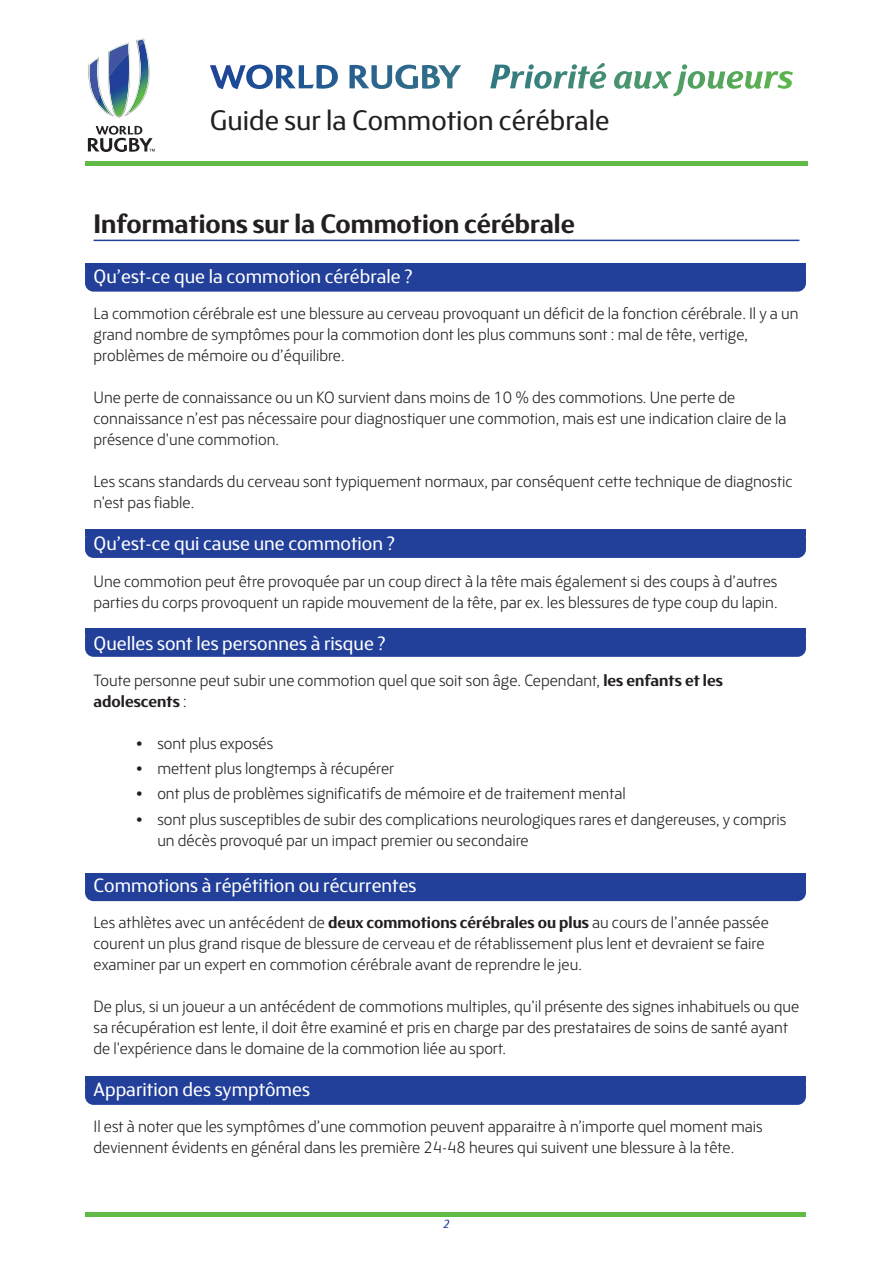
<style>
.page{position:relative;width:893px;height:1263px;background:#fff}
.page>*{position:absolute;margin:0;border:0;box-sizing:border-box;transform-origin:0 0}
.t1{font:28.5px "FS Blake";color:#231f20}
.t2{font:700 27px "FS Blake";color:#231f20}
.t3{font:19.5px "FS Blake";color:#fff}
.t4{font:300 16.5px/21px "FS Blake";color:#231f20}
.t5{font:italic 12px "FS Blake";color:#223f99}
.s1{font-weight:700}
</style>
<div class="page">
<div style="left:85px;top:263px;width:721px;height:29px;background:#223f99;border-radius:9px"></div>
<div style="left:85px;top:263px;width:721px;height:7px;background:#223f99"></div>
<div style="left:85px;top:530px;width:721px;height:28px;background:#223f99;border-radius:9px"></div>
<div style="left:85px;top:530px;width:721px;height:6px;background:#223f99"></div>
<div style="left:85px;top:629px;width:721px;height:28px;background:#223f99;border-radius:9px"></div>
<div style="left:85px;top:629px;width:721px;height:6px;background:#223f99"></div>
<div style="left:85px;top:873px;width:721px;height:28px;background:#223f99;border-radius:9px"></div>
<div style="left:85px;top:873px;width:721px;height:6px;background:#223f99"></div>
<div style="left:85px;top:1077px;width:721px;height:28px;background:#223f99;border-radius:9px"></div>
<div style="left:85px;top:1077px;width:721px;height:6px;background:#223f99"></div>
<hr style="left:94px;top:240px;width:705px;height:1px;background:#223f99">
<hr style="left:85px;top:1212px;width:721px;height:4px;background:#60bb46">
<hr style="left:85px;top:162px;width:723px;height:4px;background:#60bb46">
<svg style="left:88px;top:38px;width:62px;height:80px"></svg>
<svg style="left:88px;top:126px;width:67px;height:26px"></svg>
<svg style="left:210px;top:64px;width:339px;height:25px"></svg>
<h1 class="t1" style="left:210px;top:110px;width:401px">Guide sur la Commotion cérébrale</h1>
<h2 class="t2" style="left:94px;top:214px;width:483px">Informations sur la Commotion cérébrale</h2>
<p class="t3" style="left:94px;top:270px;width:320px">Qu’est-ce que la commotion cérébrale ?</p>
<p class="t4" style="left:94px;top:305px;width:706px">La commotion cérébrale est une blessure au cerveau provoquant un déficit de la fonction cérébrale. Il y a un grand nombre de symptômes pour la commotion dont les plus communs sont : mal de tête, vertige, problèmes de mémoire ou d’équilibre.</p>
<p class="t4" style="left:94px;top:389px;width:695px">Une perte de connaissance ou un KO survient dans moins de 10 % des commotions. Une perte de connaissance n’est pas nécessaire pour diagnostiquer une commotion, mais est une indication claire de la présence d'une commotion.</p>
<p class="t4" style="left:94px;top:473px;width:701px">Les scans standards du cerveau sont typiquement normaux, par conséquent cette technique de diagnostic n'est pas fiable.</p>
<p class="t3" style="left:94px;top:537px;width:303px">Qu’est-ce qui cause une commotion ?</p>
<p class="t4" style="left:94px;top:572px;width:686px">Une commotion peut être provoquée par un coup direct à la tête mais également si des coups à d’autres parties du corps provoquent un rapide mouvement de la tête, par ex. les blessures de type coup du lapin.</p>
<p class="t3" style="left:94px;top:636px;width:294px">Quelles sont les personnes à risque ?</p>
<p class="t4" style="left:94px;top:672px;width:631px">Toute personne peut subir une commotion quel que soit son âge. Cependant, <span class="s1">les enfants et les adolescents</span> :</p>
<p class="t4" style="left:136px;top:735px;width:139px"><span class="s1">•</span> sont plus exposés</p>
<p class="t4" style="left:136px;top:760px;width:260px"><span class="s1">•</span> mettent plus longtemps à récupérer</p>
<p class="t4" style="left:136px;top:785px;width:491px"><span class="s1">•</span> ont plus de problèmes significatifs de mémoire et de traitement mental</p>
<p class="t4" style="left:157px;top:810px;width:630px;text-indent:-21px"><span class="s1">•</span> sont plus susceptibles de subir des complications neurologiques rares et dangereuses, y compris un décès provoqué par un impact premier ou secondaire</p>
<p class="t3" style="left:94px;top:878px;width:325px">Commotions à répétition ou récurrentes</p>
<p class="t4" style="left:94px;top:914px;width:677px">Les athlètes avec un antécédent de <span class="s1">deux commotions cérébrales ou plus</span> au cours de l’année passée courent un plus grand risque de blessure de cerveau et de rétablissement plus lent et devraient se faire examiner par un expert en commotion cérébrale avant de reprendre le jeu.</p>
<p class="t4" style="left:94px;top:998px;width:707px">De plus, si un joueur a un antécédent de commotions multiples, qu'il présente des signes inhabituels ou que sa récupération est lente, il doit être examiné et pris en charge par des prestataires de soins de santé ayant de l'expérience dans le domaine de la commotion liée au sport.</p>
<p class="t3" style="left:94px;top:1083px;width:218px">Apparition des symptômes</p>
<p class="t4" style="left:94px;top:1118px;width:671px">Il est à noter que les symptômes d’une commotion peuvent apparaitre à n’importe quel moment mais deviennent évidents en général dans les première 24-48 heures qui suivent une blessure à la tête.</p>
<p class="t5" style="left:443px;top:1219px;width:8px">2</p>
</div>
